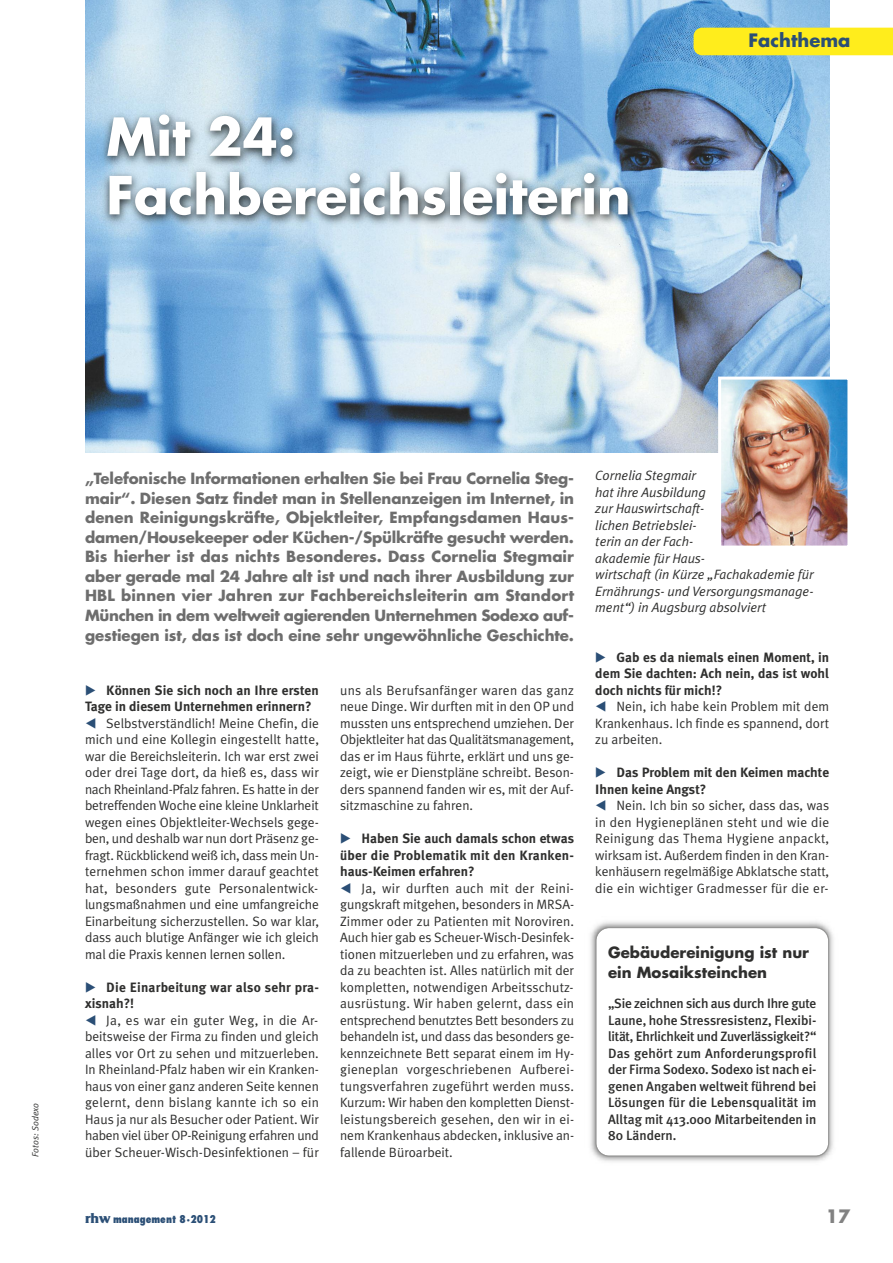
<style>
.page{position:relative;width:893px;height:1263px;background:#fff}
.page>*{position:absolute;margin:0;border:0;box-sizing:border-box;transform-origin:0 0}
.t1{font:700 51px/58.5px "Futura";color:#fff}
.t2{font:700 18px "Futura";color:#2b4f76}
.t3{font:700 18px "Futura";color:#828282}
.t4{font:700 15px/19.5px "Futura";letter-spacing:-.005em;color:#6d6d6d;text-align:justify}
.t5{font:700 15px/19.5px "Futura";color:#2f2f2e}
.t6{font:13.5px/16.5px "Meta Plus Normal";color:#2f2f2e;text-align:justify}
.t7{font:700 13.5px/16.5px "Meta Plus";color:#2f2f2e}
.t8{font:500 13.5px/16.5px "Meta Plus";color:#2f2f2e;text-align:justify}
.t9{font:italic 13.5px/16.5px "Meta Plus Normal";color:#2f2f2e}
.t10{font:800 condensed 10.5px "Futura";color:#2b4f76}
.t11{font:italic 9px "Meta Plus Normal";color:#2f2f2e}
.s1{font-family:"All You Need";font-weight:400;color:#2b4f76}
.s2{font-family:"All You Need";color:#2b4f76}
.s3{font-family:"Friz Quadrata";font-weight:700;font-stretch:normal;font-size:15px}
</style>
<div class="page">
<img style="left:85px;top:0;width:744px;height:453px">
<img style="left:590px;top:921px;width:244px;height:241px">
<svg style="left:595px;top:927px;width:234px;height:230px"></svg>
<div style="left:694px;top:28px;width:199px;height:27px;background:#ffed1c"></div>
<img style="left:92px;top:98px;width:737px;height:251px">
<img style="left:829px;top:98px;width:1px;height:251px">
<img style="left:722px;top:381px;width:124px;height:164px">
<div style="left:718px;top:377px;width:132px;height:172px;border:3px solid #fff"></div>
<h1 class="t1" style="left:106px;top:112px;width:526px">Mit 24:<br>Fachbereichsleiterin</h1>
<h2 class="t2" style="left:748px;top:32px;width:104px">Fachthema</h2>
<p class="t11" style="left:30px;top:1157px;width:55px;rotate:-90deg">Fotos: Sodexo</p>
<p class="t4" style="left:85px;top:470px;width:490px">„Telefonische Informationen erhalten Sie bei Frau Cornelia Steg&shy;mair“. Diesen Satz findet man in Stellenanzeigen im Internet, in denen Reinigungskräfte, Objektleiter, Empfangsdamen Haus&shy;damen/Housekeeper oder Küchen-/Spülkräfte gesucht werden.<br>Bis hierher ist das nichts Besonderes. Dass Cornelia Stegmair aber gerade mal 24 Jahre alt ist und nach ihrer Ausbildung zur HBL binnen vier Jahren zur Fachbereichsleiterin am Standort München in dem weltweit agierenden Unternehmen Sodexo auf&shy;gestiegen ist, das ist doch eine sehr ungewöhnliche Geschichte.</p>
<p class="t7" style="left:85px;top:682px;width:235px"><span class="s1">C</span> Können Sie sich noch an Ihre ersten<br>Tage in diesem Unternehmen erinnern?</p>
<p class="t6" style="left:85px;top:715px;width:235px"><span class="s2">D</span> Selbstverständlich! Meine Chefin, die mich und eine Kollegin eingestellt hatte, war die Bereichsleiterin. Ich war erst zwei oder drei Tage dort, da hieß es, dass wir nach Rheinland-Pfalz fahren. Es hatte in der betreffenden Woche eine kleine Unklarheit wegen eines Objektleiter-Wechsels gege&shy;ben, und deshalb war nun dort Präsenz ge&shy;fragt. Rückblickend weiß ich, dass mein Un&shy;ternehmen schon immer darauf geachtet hat, besonders gute Personalentwick&shy;lungsmaßnahmen und eine umfangreiche Einarbeitung sicherzustellen. So war klar, dass auch blutige Anfänger wie ich gleich mal die Praxis kennen lernen sollen.</p>
<p class="t7" style="left:85px;top:979px;width:235px"><span class="s1">C</span> Die Einarbeitung war also sehr pra&shy;xisnah?!</p>
<p class="t6" style="left:85px;top:1012px;width:235px"><span class="s2">D</span> Ja, es war ein guter Weg, in die Ar&shy;beitsweise der Firma zu finden und gleich alles vor Ort zu sehen und mitzuerleben.<br>In Rheinland-Pfalz haben wir ein Kranken&shy;haus von einer ganz anderen Seite kennen gelernt, denn bislang kannte ich so ein Haus ja nur als Besucher oder Patient. Wir haben viel über OP-Reinigung erfahren und über Scheuer-Wisch-Desinfektionen – für</p>
<p class="t6" style="left:340px;top:682px;width:235px">uns als Berufsanfänger waren das ganz neue Dinge. Wir durften mit in den OP und mussten uns entsprechend umziehen. Der Objektleiter hat das Qualitätsmanagement, das er im Haus führte, erklärt und uns ge&shy;zeigt, wie er Dienstpläne schreibt. Beson&shy;ders spannend fanden wir es, mit der Auf&shy;sitzmaschine zu fahren.</p>
<p class="t7" style="left:340px;top:830px;width:235px;text-align:justify"><span class="s1">C</span> Haben Sie auch damals schon etwas über die Problematik mit den Kranken&shy;haus-Keimen erfahren?</p>
<p class="t6" style="left:340px;top:880px;width:235px"><span class="s2">D</span> Ja, wir durften auch mit der Reini&shy;gungskraft mitgehen, besonders in MRSA-Zimmer oder zu Patienten mit Noroviren.<br>Auch hier gab es Scheuer-Wisch-Desinfek&shy;tionen mitzuerleben und zu erfahren, was da zu beachten ist. Alles natürlich mit der kompletten, notwendigen Arbeitsschutz&shy;ausrüstung. Wir haben gelernt, dass ein entsprechend benutztes Bett besonders zu behandeln ist, und dass das besonders ge&shy;kennzeichnete Bett separat einem im Hy&shy;gieneplan vorgeschriebenen Aufberei&shy;tungsverfahren zugeführt werden muss.<br>Kurzum: Wir haben den kompletten Dienst&shy;leistungsbereich gesehen, den wir in ei&shy;nem Krankenhaus abdecken, inklusive an&shy;fallende Büroarbeit.</p>
<p class="t9" style="left:595px;top:467px;width:220px">Cornelia Stegmair<br>hat ihre Ausbildung<br>zur Hauswirtschaft-<br>lichen Betriebslei-<br>terin an der Fach-<br>akademie für Haus-<br>wirtschaft (in Kürze „Fachakademie für<br>Ernährungs- und Versorgungsmanage&shy;ment“) in Augsburg absolviert</p>
<p class="t7" style="left:595px;top:649px;width:235px;text-align:justify"><span class="s1">C</span> Gab es da niemals einen Moment, in dem Sie dachten: Ach nein, das ist wohl doch nichts für mich!?</p>
<p class="t6" style="left:595px;top:698px;width:235px"><span class="s2">D</span> Nein, ich habe kein Problem mit dem Krankenhaus. Ich finde es spannend, dort zu arbeiten.</p>
<p class="t7" style="left:595px;top:764px;width:235px"><span class="s1">C</span> Das Problem mit den Keimen machte<br>Ihnen keine Angst?</p>
<p class="t6" style="left:595px;top:797px;width:235px"><span class="s2">D</span> Nein. Ich bin so sicher, dass das, was in den Hygieneplänen steht und wie die Reinigung das Thema Hygiene anpackt, wirksam ist. Außerdem finden in den Kran&shy;kenhäusern regelmäßige Abklatsche statt, die ein wichtiger Gradmesser für die er-</p>
<p class="t5" style="left:608px;top:944px;width:202px">Gebäudereinigung ist nur ein Mosaiksteinchen</p>
<p class="t8" style="left:608px;top:995px;width:210px">„Sie zeichnen sich aus durch Ihre gute Laune, hohe Stressresistenz, Flexibi&shy;lität, Ehrlichkeit und Zuverlässigkeit?“ Das gehört zum Anforderungsprofil der Firma Sodexo. Sodexo ist nach ei&shy;genen Angaben weltweit führend bei Lösungen für die Lebensqualität im Alltag mit 413.000 Mitarbeitenden in 80 Ländern.</p>
<p class="t10" style="left:85px;top:1214px;width:132px"><span class="s3">rhw</span> management 8·2012</p>
<h2 class="t3" style="left:826px;top:1208px;width:26px">17</h2>
</div>
